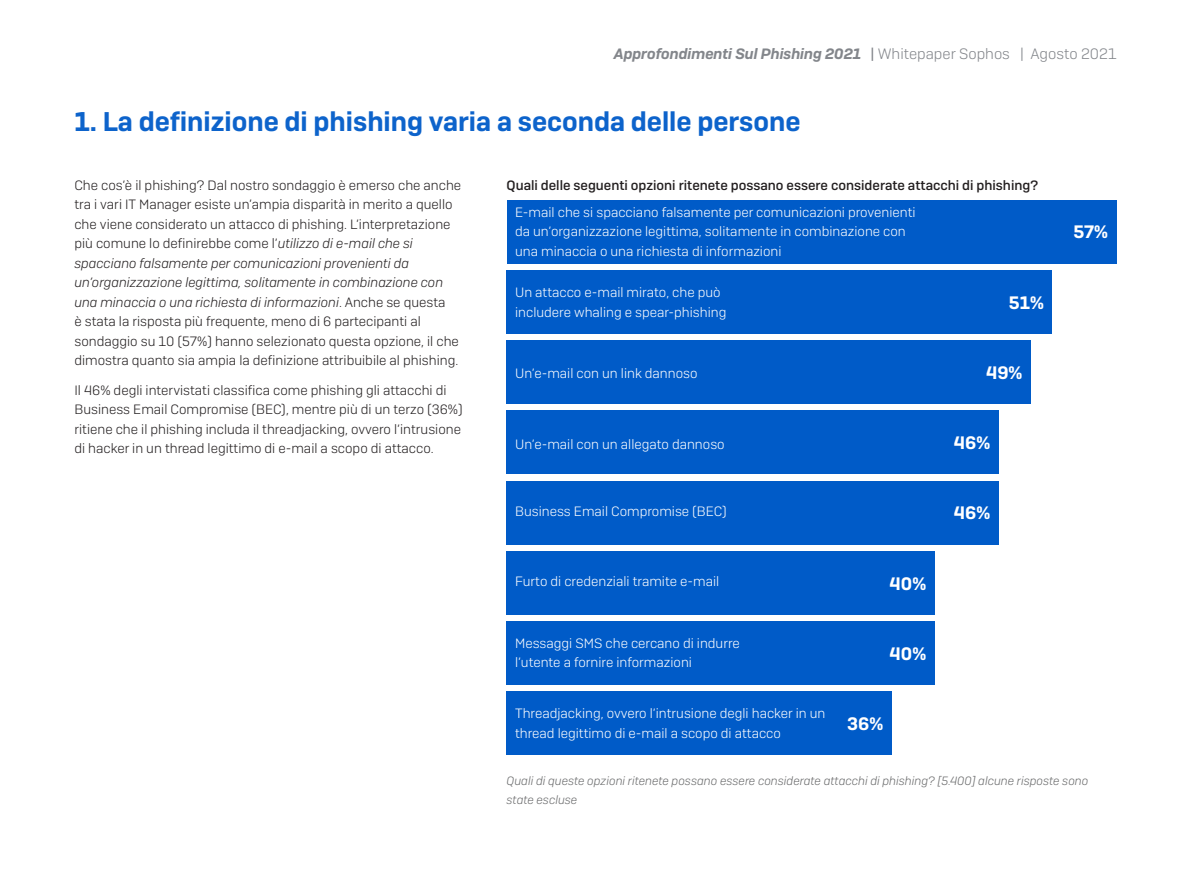
<style>
.page{position:relative;width:1191px;height:893px;background:#fff}
.page>*{position:absolute;margin:0;border:0;box-sizing:border-box;transform-origin:0 0}
.HDL_1{font:600 27px "Sophos Sans";color:#0d63cb}
.Diagram_-_white_numb{font:600 18px "Sophos Sans";color:#fff}
.t1{font:italic 600 15px "Sophos Sans";color:#83868b}
.body{font:300 13.5px/19.5px "Sophos Sans";color:#231f20}
.body-2{font:300 13.5px/19.5px "Sophos Sans";color:#fff}
.t2{font:500 13.5px "Sophos Sans";color:#231f20}
.t3{font:italic 300 12px/19.5px "Sophos Sans";color:#696a6b}
.s1{font-weight:400;font-style:normal}
.s2{font-weight:300;font-style:normal}
.s3{font-style:italic}
</style>
<div class="page">
<div style="left:506px;top:692px;width:386px;height:63px;background:#005bc8"></div>
<div style="left:506px;top:621px;width:428px;height:64px;background:#005bc8"></div>
<div style="left:506px;top:551px;width:428px;height:63px;background:#005bc8"></div>
<div style="left:506px;top:481px;width:492px;height:63px;background:#005bc8"></div>
<div style="left:506px;top:411px;width:492px;height:63px;background:#005bc8"></div>
<div style="left:506px;top:340px;width:525px;height:64px;background:#005bc8"></div>
<div style="left:506px;top:270px;width:546px;height:63px;background:#005bc8"></div>
<div style="left:506px;top:200px;width:610px;height:63px;background:#005bc8"></div>
<p class="t1" style="left:613px;top:44px;width:504px">Approfondimenti Sul Phishing 2021 <span class="s1">|</span> <span class="s2">Whitepaper Sophos | Agosto 2021</span></p>
<p class="HDL_1" style="left:74px;top:105px;width:727px">1. La definizione di phishing varia a seconda delle persone</p>
<p class="body" style="left:74px;top:175px;width:388px">Che cos’è il phishing? Dal nostro sondaggio è emerso che anche</p>
<h3 class="t2" style="left:506px;top:177px;width:533px">Quali delle seguenti opzioni ritenete possano essere considerate attacchi di phishing?</h3>
<p class="body" style="left:74px;top:195px;width:386px">tra i vari IT Manager esiste un’ampia disparità in merito a quello che viene considerato un attacco di phishing. L’interpretazione più comune lo definirebbe come l’<span class="s3">utilizzo di e-mail che si spacciano falsamente per comunicazioni provenienti da un’organizzazione legittima, solitamente in combinazione con una minaccia o una richiesta di informazioni</span>. Anche se questa<br>è stata la risposta più frequente, meno di 6 partecipanti al sondaggio su 10 (57%) hanno selezionato questa opzione, il che dimostra quanto sia ampia la definizione attribuibile al phishing.</p>
<p class="body" style="left:74px;top:380px;width:390px">Il 46% degli intervistati classifica come phishing gli attacchi di Business Email Compromise (BEC), mentre più di un terzo (36%) ritiene che il phishing includa il threadjacking, ovvero l’intrusione di hacker in un thread legittimo di e-mail a scopo di attacco.</p>
<p class="body-2" style="left:515px;top:202px;width:402px">E-mail che si spacciano falsamente per comunicazioni provenienti da un’organizzazione legittima, solitamente in combinazione con una minaccia o una richiesta di informazioni</p>
<p class="body-2" style="left:515px;top:283px;width:213px">Un attacco e-mail mirato, che può includere whaling e spear-phishing</p>
<p class="Diagram_-_white_numb" style="left:1009px;top:291px;width:36px">51%</p>
<p class="Diagram_-_white_numb" style="left:986px;top:361px;width:38px">49%</p>
<p class="body-2" style="left:515px;top:363px;width:184px">Un’e-mail con un link dannoso</p>
<p class="Diagram_-_white_numb" style="left:954px;top:432px;width:38px">46%</p>
<p class="body-2" style="left:515px;top:434px;width:211px">Un’e-mail con un allegato dannoso</p>
<p class="body-2" style="left:515px;top:501px;width:213px">Business Email Compromise (BEC)</p>
<p class="body-2" style="left:515px;top:572px;width:206px">Furto di credenziali tramite e-mail</p>
<p class="body-2" style="left:515px;top:633px;width:226px">Messaggi SMS che cercano di indurre l’utente a fornire informazioni</p>
<p class="Diagram_-_white_numb" style="left:889px;top:572px;width:38px">40%</p>
<p class="Diagram_-_white_numb" style="left:889px;top:642px;width:38px">40%</p>
<p class="Diagram_-_white_numb" style="left:954px;top:502px;width:38px">46%</p>
<p class="Diagram_-_white_numb" style="left:1073px;top:221px;width:36px">57%</p>
<p class="body-2" style="left:515px;top:704px;width:312px">Threadjacking, ovvero l’intrusione degli hacker in un thread legittimo di e-mail a scopo di attacco</p>
<p class="t3" style="left:506px;top:770px;width:583px">Quali di queste opzioni ritenete possano essere considerate attacchi di phishing? [5.400] alcune risposte sono state escluse</p>
<p class="Diagram_-_white_numb" style="left:847px;top:712px;width:38px">36%</p>
</div>
